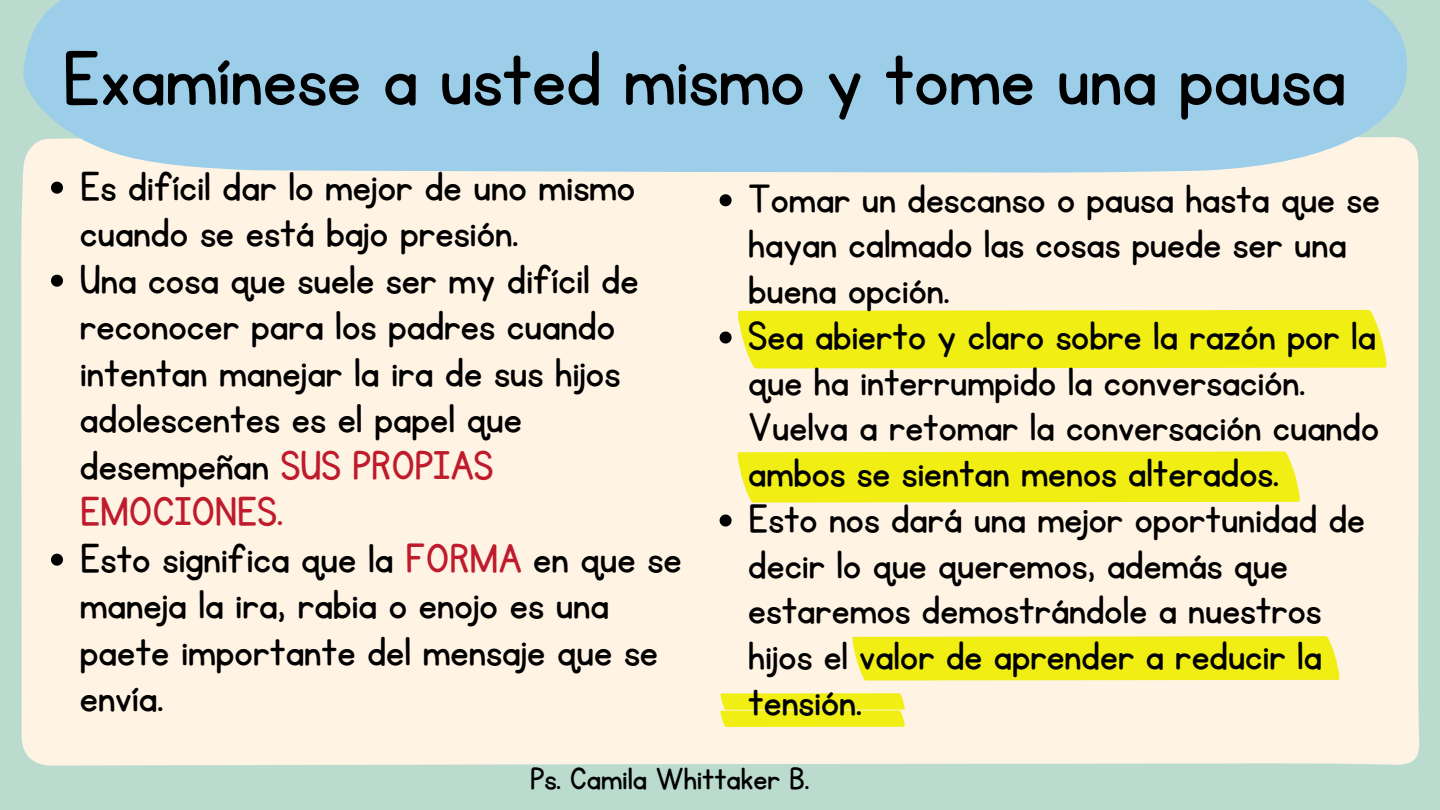
<style>
.page{position:relative;width:1440px;height:810px;background:#badbcd}
.page>*{position:absolute;margin:0;border:0;box-sizing:border-box;transform-origin:0 0}
.t1{font:88px "KG Primary Penmanship";color:#000}
.t2{font:47px/46.5px "KG Primary Penmanship";color:#000}
.t3{font:46px/45.8px "KG Primary Penmanship";color:#000}
.t4{font:36px "KG Primary Penmanship";color:#000}
.s1{color:#bf1b2c}
</style>
<div class="page">
<div style="left:21px;top:141px;width:1398px;height:625px;background:#fff3e4"></div>
<div style="left:23px;top:0;width:1386px;height:173px;background:#9ccee9"></div>
<div style="left:738px;top:310px;width:649px;height:58px;background:#f0ee13"></div>
<svg style="left:51px;top:182px;width:12px;height:12px"></svg>
<svg style="left:51px;top:275px;width:12px;height:12px"></svg>
<svg style="left:51px;top:554px;width:12px;height:12px"></svg>
<div style="left:738px;top:452px;width:562px;height:51px;background:#f0ee13"></div>
<div style="left:853px;top:636px;width:486px;height:44px;background:#f0ee13"></div>
<svg style="left:721px;top:693px;width:184px;height:34px;background:#f0ee1f"></svg>
<svg style="left:720px;top:194px;width:12px;height:12px"></svg>
<svg style="left:720px;top:332px;width:12px;height:12px"></svg>
<svg style="left:720px;top:515px;width:12px;height:12px"></svg>
<p class="t1" style="left:62px;top:36px;width:1285px">Examínese a usted mismo y tome una pausa</p>
<p class="t2" style="left:80px;top:164px;width:557px">Es difícil dar lo mejor de uno mismo cuando se está bajo presión.</p>
<p class="t2" style="left:80px;top:257px;width:560px">Una cosa que suele ser my difícil de reconocer para los padres cuando intentan manejar la ira de sus hijos adolescentes es el papel que desempeñan <span class="s1">SUS PROPIAS<br>EMOCIONES.</span></p>
<p class="t2" style="left:80px;top:536px;width:603px">Esto significa que la <span class="s1">FORMA</span> en que se maneja la ira, rabia o enojo es una paete importante del mensaje que se envía.</p>
<p class="t3" style="left:748px;top:177px;width:633px">Tomar un descanso o pausa hasta que se hayan calmado las cosas puede ser una buena opción.</p>
<p class="t3" style="left:748px;top:314px;width:632px">Sea abierto y claro sobre la razón por la que ha interrumpido la conversación.<br>Vuelva a retomar la conversación cuando ambos se sientan menos alterados.</p>
<p class="t3" style="left:748px;top:497px;width:618px">Esto nos dará una mejor oportunidad de decir lo que queremos, además que estaremos demostrándole a nuestros hijos el valor de aprender a reducir la tensión.</p>
<p class="t4" style="left:530px;top:761px;width:281px">Ps. Camila Whittaker B.</p>
</div>
